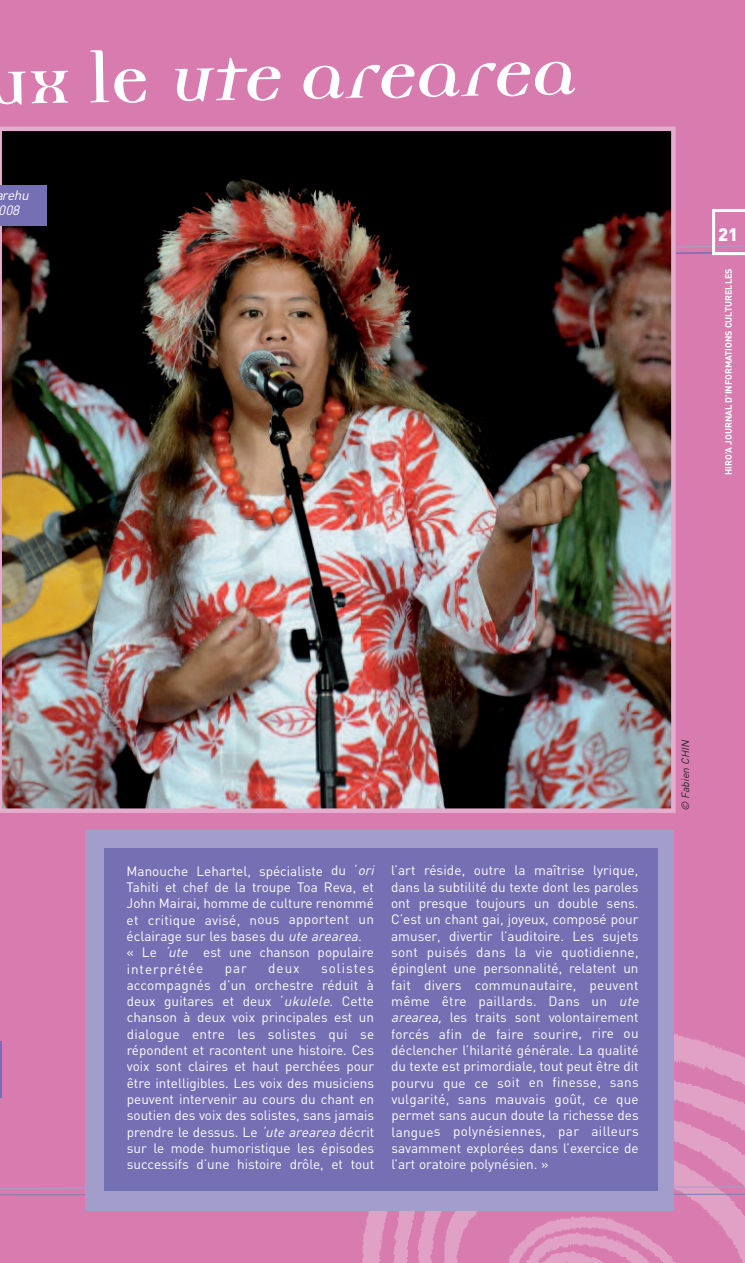
<style>
.page{position:relative;width:745px;height:1263px;background:#fff}
.page>*{position:absolute;margin:0;border:0;box-sizing:border-box;transform-origin:0 0}
.t1{font:italic 700 78px "Democratica";color:#fff}
.t2{font:900 18px "DIN";color:#fff}
.t3{font:13.5px/16.4px "DIN";color:#fff}
.t4{font:italic 13.5px/15.8px "DIN";color:#fff}
.t5{font:italic 10.5px "DIN";color:#232523}
.t6{font:700 9px "DIN";color:#fff}
.s1{font-style:normal}
.s2{font-style:italic}
.s3{color:#231f20}
</style>
<div class="page">
<div style="left:0;top:0;width:744px;height:1263px;background:#d87cb0"></div>
<img style="left:325px;top:964px;width:419px;height:299px">
<svg style="left:0;top:1186px;width:744px;height:10px"></svg>
<svg style="left:675px;top:209px;width:69px;height:64px"></svg>
<div style="left:85px;top:830px;width:588px;height:380px;background:#a39dcc"></div>
<div style="left:104px;top:849px;width:553px;height:342px;background:#756fb3"></div>
<img style="left:0;top:127px;width:675px;height:686px">
<div style="left:0;top:185px;width:46px;height:40px;background:#756fb3"></div>
<hr style="left:0;top:1041px;width:2px;height:57px;background:#756fb3">
<h1 class="t1" style="left:-16px;top:32px;width:591px;rotate:-1deg"><span class="s1">ux le</span> ute arearea</h1>
<p class="t4" style="left:-1px;top:187px;width:34px">rehu<br>008</p>
<h2 class="t2" style="left:717px;top:224px;width:22px">21</h2>
<p class="t6" style="left:723px;top:475px;width:208px;rotate:-90deg">HIRO’A JOURNAL D’INFORMATIONS CULTURELLES</p>
<p class="t3" style="left:126px;top:863px;width:251px">Manouche Lehartel, spécialiste du ‘<span class="s2">ori </span>Tahiti et chef de la troupe Toa Reva, et John Mairai, homme de culture renommé et critique avisé, nous apportent un éclairage sur les bases du <span class="s2">utearearea.<br></span>« Le <span class="s2">‘ute</span> est une chanson populaire interprétée</p>
<p class="t3" style="left:127px;top:960px;width:249px;text-align:justify;text-indent:194px">solistes accompagnés d’un orchestre réduit à deux guitares et deux ‘<span class="s2">ukulele</span>. Cette chanson à deux voix principales est un dialogue entre les solistes qui se répondent et racontent une histoire. Ces voix sont claires et haut perchées pour être intelligibles. Les voix des musiciens peuvent intervenir au cours du chant en soutien des voix des solistes, sans jamais prendre le dessus. Le <span class="s2">‘utearearea</span>décrit sur le mode humoristique les épisodes successifs d’une histoire drôle, et tout</p>
<p class="t3" style="left:224px;top:961px;width:24px">par</p>
<p class="t3" style="left:268px;top:960px;width:33px">deux</p>
<p class="t3" style="left:391px;top:862px;width:252px">l’art réside, outre la maîtrise lyrique, dans la subtilité du texte dont les paroles ont presque toujours un double sens.<br>C’est un chant gai, joyeux, composé pour amuser, divertir l’auditoire. Les sujets sont puisés dans la vie quotidienne, épinglent une personnalité, relatent un fait divers communautaire, peuvent même être paillards. Dans un <span class="s2">ute arearea,</span> les traits sont volontairement forcés afin de faire sourire, rire ou déclencher l’hilarité générale. La qualité du texte est primordiale, tout peut être dit pourvu que ce soit en finesse, sans vulgarité, sans mauvais goût, ce que permet sans aucun doute la richesse des langues polynésiennes, par ailleurs savamment explorées dans l’exercice de l’art oratoire polynésien. »</p>
<p class="t5" style="left:678px;top:811px;width:73px;rotate:-90deg"><span class="s3">©</span> Fabien CHIN</p>
</div>
